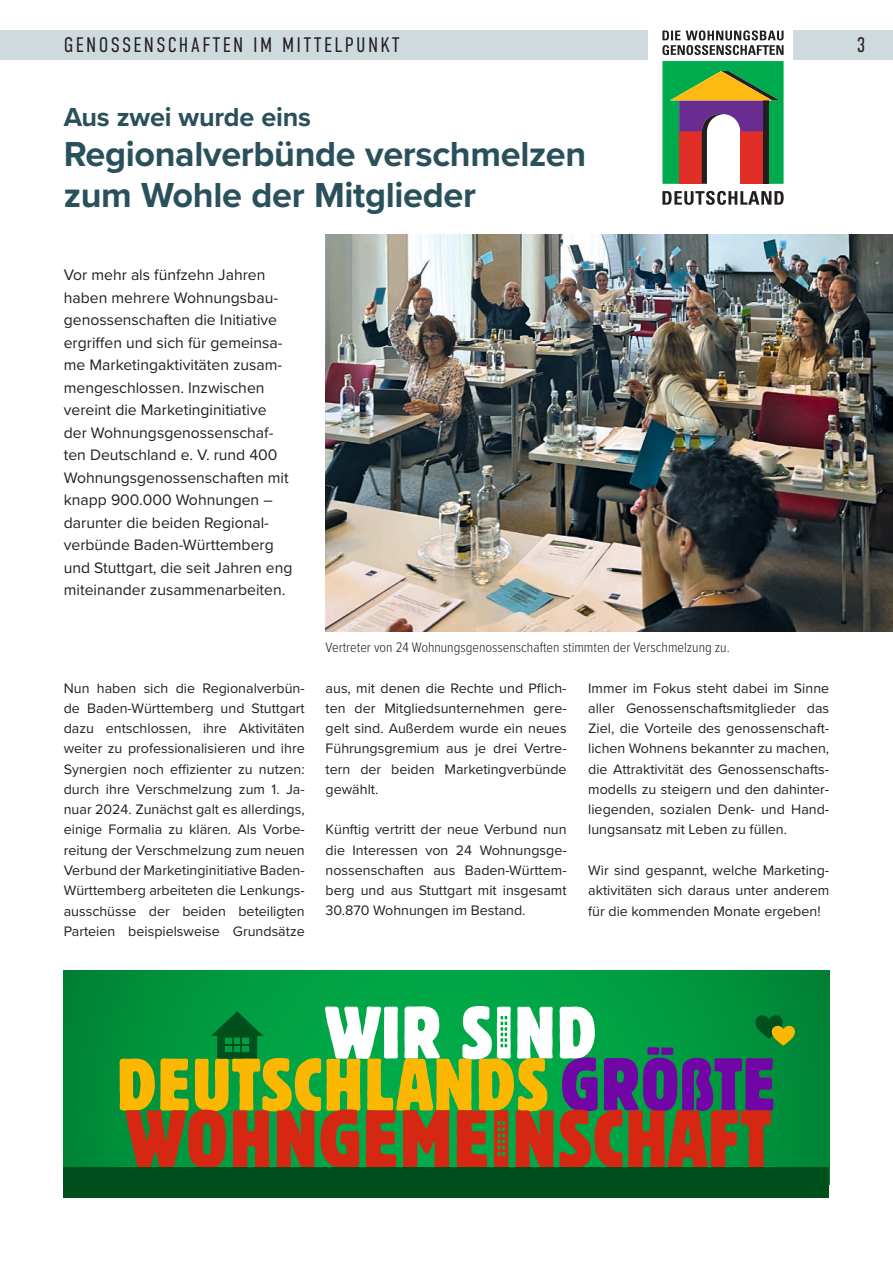
<style>
.page{position:relative;width:893px;height:1263px;background:#fff}
.page>*{position:absolute;margin:0;border:0;box-sizing:border-box;transform-origin:0 0}
.t1{font:700 36px/40.5px "Proxima Nova";letter-spacing:-.01em;color:#2a505c}
.t2{font:700 27px "Proxima Nova";letter-spacing:-.01em;color:#2a505c}
.t3{font:300 21px "DIN Condensed";letter-spacing:.11em;color:#231f20}
.t4{font:15.75px/22.5px "Proxima Nova";color:#231f20}
.t5{font:14.25px/20.2px "Proxima Nova";color:#231f20;text-align:justify}
.t6{font:300 14.25px "Proxima Nova Cond";color:#231f20}
</style>
<div class="page">
<div style="left:0;top:30px;width:893px;height:30px;background:#cfdadf"></div>
<img style="left:326px;top:234px;width:567px;height:398px">
<div style="left:648px;top:13px;width:145px;height:206px;background:#fff"></div>
<svg style="left:662px;top:61px;width:122px;height:123px;background:#758a63"></svg>
<svg style="left:662px;top:30px;width:122px;height:25px"></svg>
<svg style="left:662px;top:191px;width:122px;height:14px"></svg>
<svg style="left:64px;top:970px;width:765px;height:197px;background:#00933c"></svg>
<svg style="left:120px;top:1006px;width:676px;height:161px;background:#718144"></svg>
<div style="left:64px;top:1167px;width:765px;height:31px;background:#00501d"></div>
<h3 class="t3" style="left:64px;top:33px;width:337px">GENOSSENSCHAFTEN IM MITTELPUNKT</h3>
<h3 class="t3" style="left:857px;top:33px;width:10px">3</h3>
<h2 class="t2" style="left:64px;top:97px;width:249px">Aus zwei wurde eins</h2>
<h1 class="t1" style="left:64px;top:133px;width:524px">Regionalverbünde verschmelzen zum Wohle der Mitglieder</h1>
<p class="t4" style="left:64px;top:263px;width:230px">Vor mehr als fünfzehn Jahren haben mehrere Wohnungsbau&shy;genossenschaften die Initiative ergriffen und sich für gemeinsa&shy;me Marketingaktivitäten zusam&shy;mengeschlossen. Inzwischen vereint die Marketinginitiative der Wohnungsgenossenschaf&shy;ten Deutschland e. V. rund 400<br>Wohnungsgenossenschaften mit knapp 900.000 Wohnungen – darunter die beiden Regional&shy;verbünde Baden-Württemberg und Stuttgart, die seit Jahren eng miteinander zusammenarbeiten.</p>
<p class="t6" style="left:326px;top:637px;width:406px">Vertreter von 24 Wohnungsgenossenschaften stimmten der Verschmelzung zu.</p>
<p class="t5" style="left:588px;top:677px;width:242px">Immer im Fokus steht dabei im Sinne aller Genossenschaftsmitglieder das Ziel, die Vorteile des genossenschaft&shy;lichen Wohnens bekannter zu machen, die Attraktivität des Genossenschafts&shy;modells zu steigern und den dahinter&shy;liegenden, sozialen Denk- und Hand&shy;lungsansatz mit Leben zu füllen.</p>
<p class="t5" style="left:588px;top:859px;width:242px">Wir sind gespannt, welche Marketing&shy;aktivitäten sich daraus unter anderem für die kommenden Monate ergeben!</p>
<p class="t5" style="left:64px;top:677px;width:242px">Nun haben sich die Regionalverbün&shy;de Baden-Württemberg und Stuttgart dazu entschlossen, ihre Aktivitäten weiter zu professionalisieren und ihre Synergien noch effizienter zu nutzen: durch ihre Verschmelzung zum 1. Ja&shy;nuar 2024. Zunächst galt es allerdings, einige Formalia zu klären. Als Vorbe&shy;reitung der Verschmelzung zum neuen Verbund der Marketinginitiative Baden-Württemberg arbeiteten die Lenkungs&shy;ausschüsse der beiden beteiligten Parteien beispielsweise Grundsätze</p>
<p class="t5" style="left:326px;top:677px;width:242px">aus, mit denen die Rechte und Pflich&shy;ten der Mitgliedsunternehmen gere&shy;gelt sind. Außerdem wurde ein neues Führungsgremium aus je drei Vertre&shy;tern der beiden Marketingverbünde gewählt.</p>
<p class="t5" style="left:326px;top:819px;width:242px">Künftig vertritt der neue Verbund nun die Interessen von 24 Wohnungsge&shy;nossenschaften aus Baden-Württem&shy;berg und aus Stuttgart mit insgesamt 30.870 Wohnungen im Bestand.</p>
</div>
